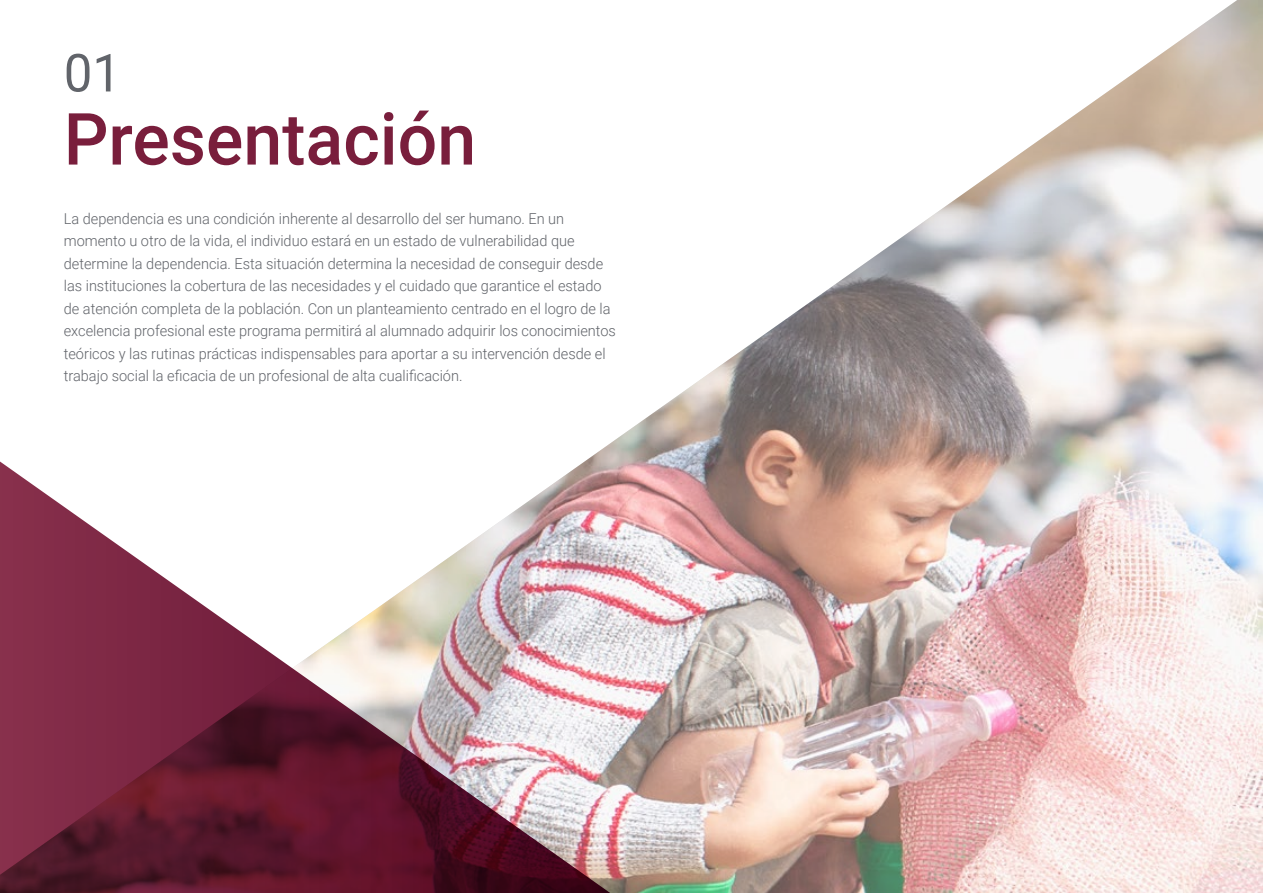
<style>
.page{position:relative;width:1263px;height:893px;background:#fff}
.page>*{position:absolute;margin:0;border:0;box-sizing:border-box;transform-origin:0 0}
.t1{font:500 72px "Roboto";color:#791e3c}
.t2{font:52.5px "Roboto";color:#61646a}
.t3{font:300 15px/22.5px "Roboto";color:#61646a}
</style>
<div class="page">
<img style="left:607px;top:0;width:656px;height:893px">
<img style="left:0;top:446px;width:640px;height:447px">
<h2 class="t2" style="left:64px;top:36px;width:59px">01</h2>
<h1 class="t1" style="left:64px;top:89px;width:414px">Presentación</h1>
<p class="t3" style="left:64px;top:207px;width:554px">La dependencia es una condición inherente al desarrollo del ser humano. En un momento u otro de la vida, el individuo estará en un estado de vulnerabilidad que determine la dependencia. Esta situación determina la necesidad de conseguir desde las instituciones la cobertura de las necesidades y el cuidado que garantice el estado de atención completa de la población. Con un planteamiento centrado en el logro de la excelencia profesional este programa permitirá al alumnado adquirir los conocimientos teóricos y las rutinas prácticas indispensables para aportar a su intervención desde el trabajo social la eficacia de un profesional de alta cualificación.</p>
</div>
